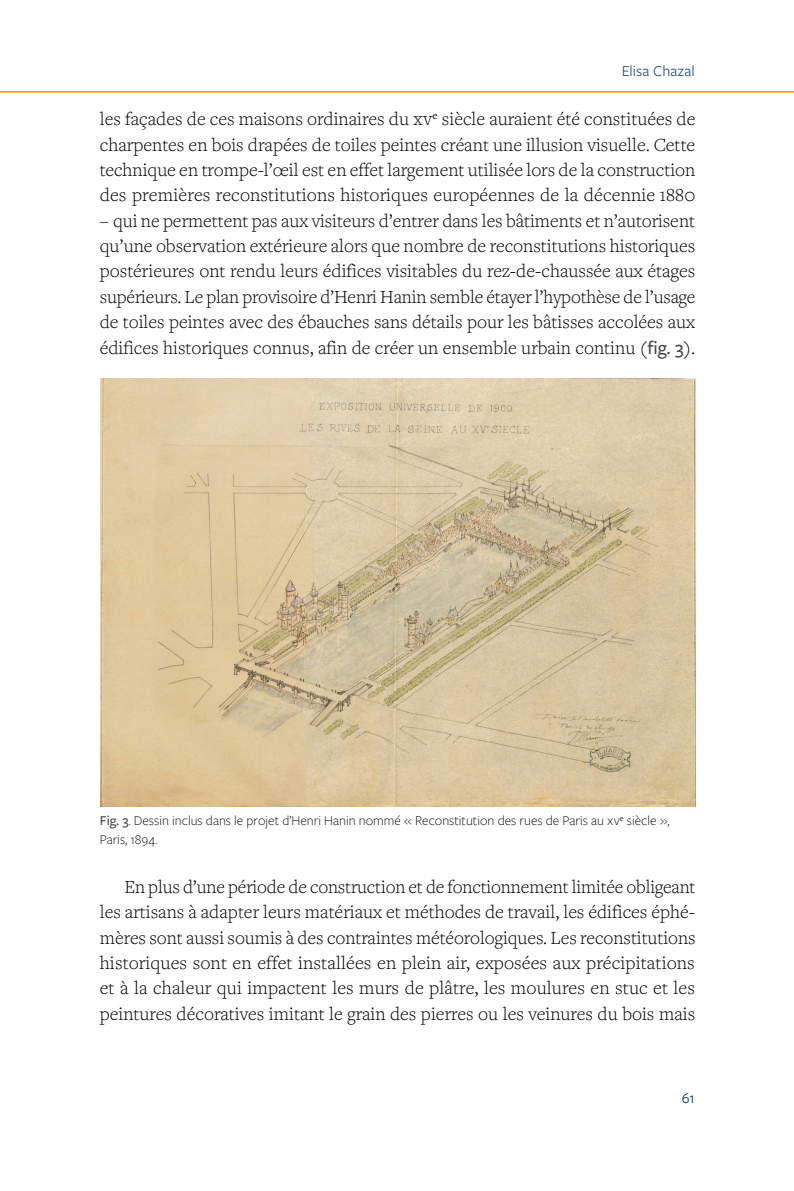
<style>
.page{position:relative;width:794px;height:1191px;background:#fff}
.page>*{position:absolute;margin:0;border:0;box-sizing:border-box;transform-origin:0 0}
.texte{font:300 19.25px/25.4px "Freight Text Pro";color:#000;text-align:justify}
.t1{font:15.75px "Freight Sans Pro";letter-spacing:.01em;color:#324e81}
.t2{font:15.75px "Freight Sans Pro";color:#0d3a70}
.legende{font:300 14px/18.4px "Freight Sans Pro";color:#000}
.s1{font-family:"Freight Sans Pro";font-weight:500;color:#444}
.s2{font-weight:500;color:#444}
</style>
<div class="page">
<hr style="left:0;top:91px;width:794px;height:2px;background:#ed9b27">
<img style="left:100px;top:378px;width:595px;height:428px">
<p class="t1" style="left:621px;top:60px;width:75px">Elisa Chazal</p>
<p class="texte" style="left:100px;top:106px;width:597px">les façades de ces maisons ordinaires du xv<sup>e</sup> siècle auraient été constituées de charpentes en bois drapées de toiles peintes créant une illusion visuelle. Cette technique en trompe-l’œil est en effet largement utilisée lors de la construction des premières reconstitutions historiques européennes de la décennie 1880</p>
<p class="texte" style="left:100px;top:207px;width:597px">– qui ne permettent pas aux visiteurs d’entrer dans les bâtiments et n’autorisent qu’une observation extérieure alors que nombre de reconstitutions historiques postérieures ont rendu leurs édifices visitables du rez-de-chaussée aux étages supérieurs. Le plan provisoire d’Henri Hanin semble étayer l’hypothèse de l’usage de toiles peintes avec des ébauches sans détails pour les bâtisses accolées aux édifices historiques connus, afin de créer un ensemble urbain continu (<span class="s1">fig. 3</span>).</p>
<p class="legende" style="left:100px;top:811px;width:571px"><span class="s2">Fig. 3</span>. Dessin inclus dans le projet d’Henri Hanin nommé « Reconstitution des rues de Paris au xv<sup>e</sup> siècle »,<br>Paris, 1894.</p>
<p class="texte" style="left:100px;top:873px;width:597px;text-indent:25px">En plus d’une période de construction et de fonctionnement limitée obligeant les artisans à adapter leurs matériaux et méthodes de travail, les édifices éphé&shy;mères sont aussi soumis à des contraintes météorologiques. Les reconstitutions historiques sont en effet installées en plein air, exposées aux précipitations et à la chaleur qui impactent les murs de plâtre, les moulures en stuc et les peintures décoratives imitant le grain des pierres ou les veinures du bois mais</p>
<p class="t2" style="left:681px;top:1087px;width:15px">61</p>
</div>
